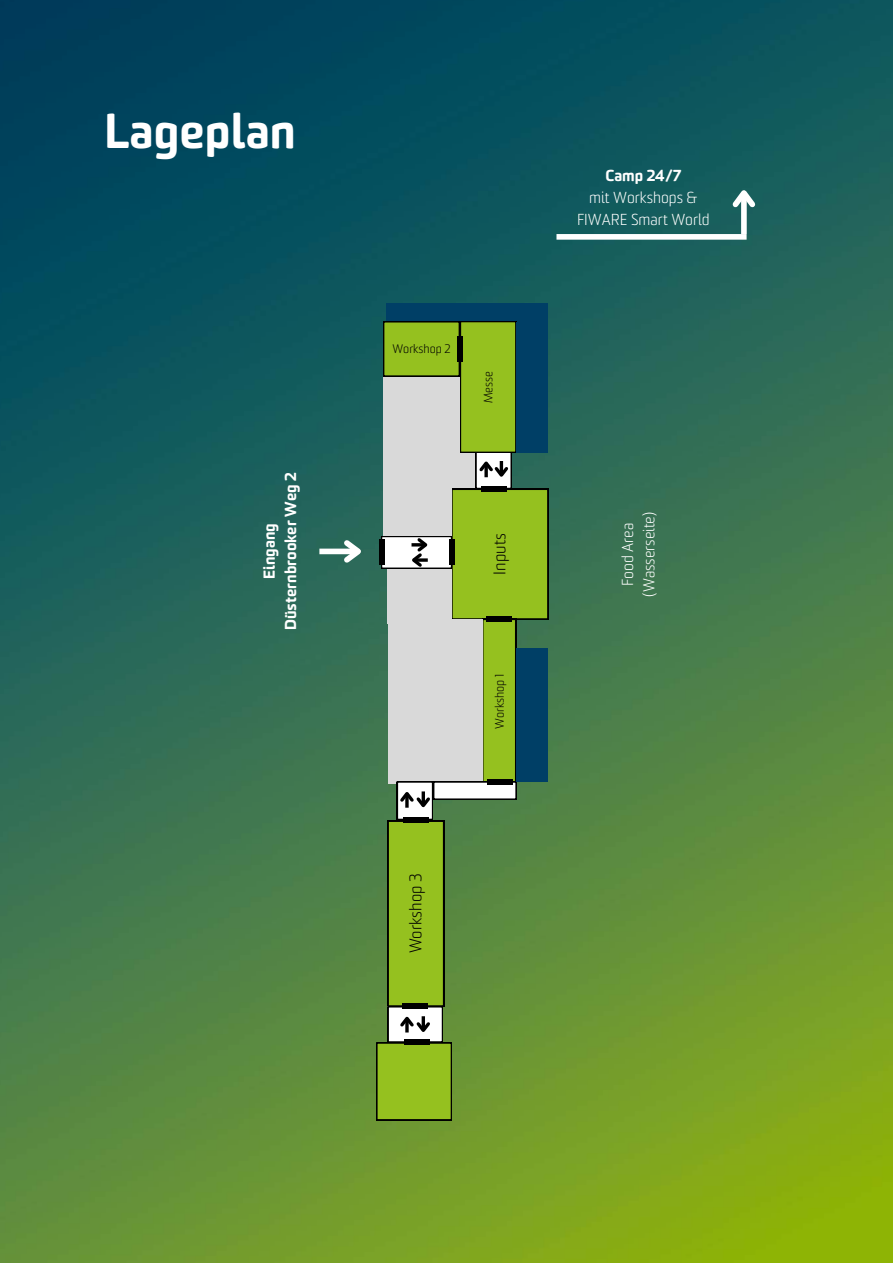
<style>
.page{position:relative;width:893px;height:1264px;background:#fff}
.page>*{position:absolute;margin:0;border:0;box-sizing:border-box;transform-origin:0 0}
.t1{font:900 47.25px "Sommet Rounded";color:#fff}
.t2{font:300 16.5px "Sommet";color:#000}
.t3{font:300 15.45px/21.3px "Sommet";color:#fff;text-align:center}
.t4{font:900 15.45px/21.3px "Sommet Rounded";color:#fff;text-align:center}
.t5{font:300 12px "Sommet";color:#000}
</style>
<div class="page">
<img style="left:0;top:0;width:892px;height:1262px">
<div style="left:386px;top:303px;width:162px;height:19px;background:#003f66"></div>
<div style="left:319px;top:548px;width:39px;height:6px;background:#fff"></div>
<svg style="left:339px;top:535px;width:28px;height:32px"></svg>
<svg style="left:376px;top:321px;width:172px;height:799px;background:#86a761"></svg>
<div style="left:741px;top:193px;width:5px;height:41px;background:#fff"></div>
<svg style="left:727px;top:183px;width:33px;height:29px"></svg>
<div style="left:556px;top:234px;width:190px;height:6px;background:#fff"></div>
<h1 class="t1" style="left:104px;top:105px;width:193px">Lageplan</h1>
<p class="t4" style="left:259px;top:630px;width:159px;rotate:-90deg">Eingang<br>Düsternbrooker Weg 2</p>
<p class="t5" style="left:392px;top:342px;width:60px">Workshop 2</p>
<p class="t5" style="left:482px;top:403px;width:33px;rotate:-90deg">Messe</p>
<p class="t2" style="left:490px;top:574px;width:42px;rotate:-90deg">Inputs</p>
<p class="t5" style="left:493px;top:729px;width:57px;rotate:-90deg">Workshop 1</p>
<p class="t2" style="left:406px;top:953px;width:82px;rotate:-90deg">Workshop 3</p>
<p class="t4" style="left:605px;top:165px;width:77px">Camp 24/7</p>
<p class="t3" style="left:577px;top:187px;width:134px">mit Workshops &amp;<br>FIWARE Smart World</p>
<p class="t3" style="left:617px;top:596px;width:86px;rotate:-90deg">Food Area (Wasserseite)</p>
</div>
